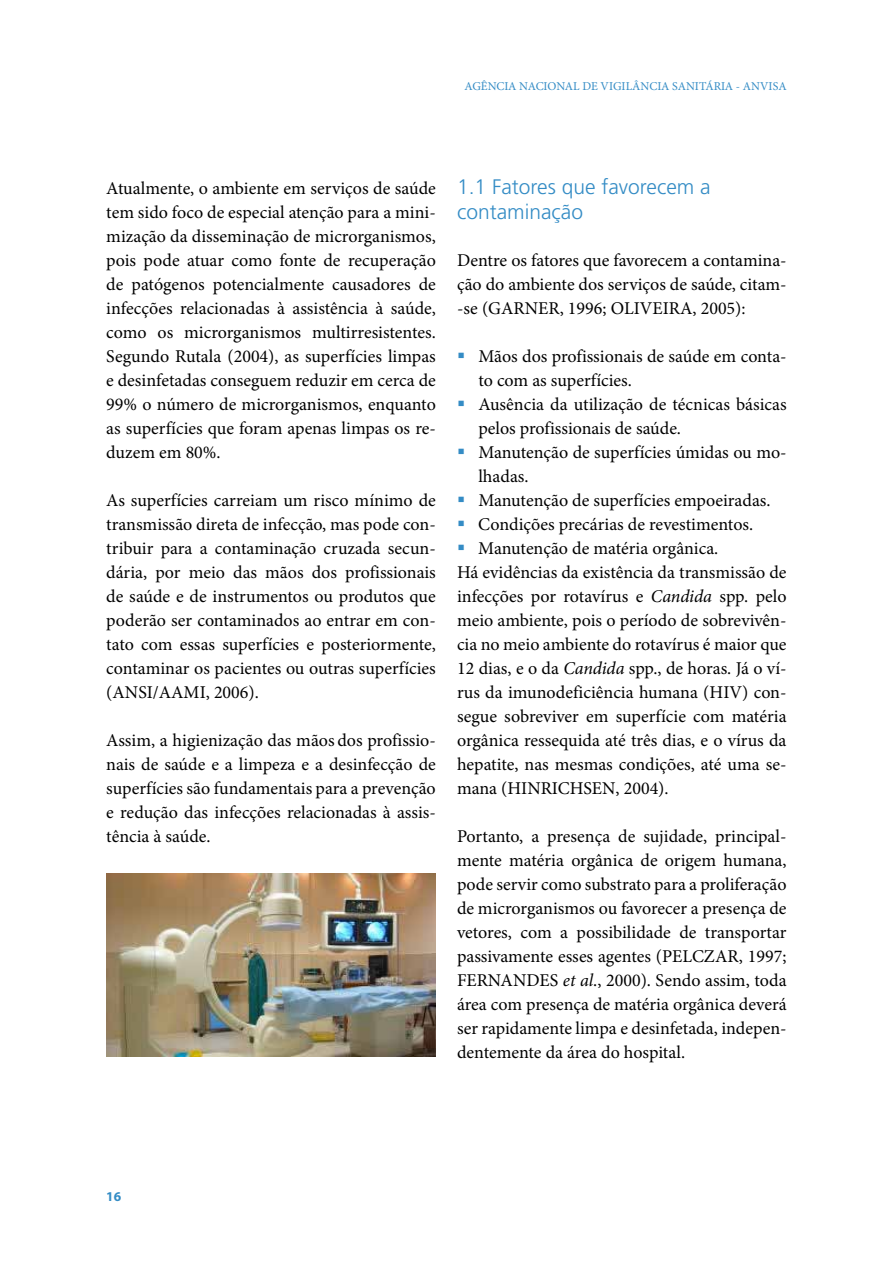
<style>
.page{position:relative;width:893px;height:1263px;background:#fff}
.page>*{position:absolute;margin:0;border:0;box-sizing:border-box;transform-origin:0 0}
.t1{font:300 21px/25.2px "Frutiger LT Std";color:#348cc5}
.t2{font:18px/24px "Minion Pro";color:#000;text-align:justify}
.t3{font:700 13.5px "Myriad Pro";color:#348cc5}
.t4{font:12px "Minion Pro";color:#348cc5}
.s1{font-style:italic}
</style>
<div class="page">
<img style="left:106px;top:874px;width:330px;height:182px">
<p class="t4" style="left:464px;top:78px;width:324px">AGÊNCIA NACIONAL DE VIGILÂNCIA SANITÁRIA - ANVISA</p>
<p class="t2" style="left:106px;top:176px;width:331px">Atualmente, o ambiente em serviços de saúde tem sido foco de especial atenção para a mini&shy;mização da disseminação de microrganismos, pois pode atuar como fonte de recuperação de patógenos potencialmente causadores de infecções relacionadas à assistência à saúde, como os microrganismos multirresistentes.<br>Segundo Rutala (2004), as superfícies limpas e desinfetadas conseguem reduzir em cerca de 99% o número de microrganismos, enquanto as superfícies que foram apenas limpas os re&shy;duzem em 80%.</p>
<p class="t2" style="left:106px;top:488px;width:331px">As superfícies carreiam um risco mínimo de transmissão direta de infecção, mas pode con&shy;tribuir para a contaminação cruzada secun&shy;dária, por meio das mãos dos profissionais de saúde e de instrumentos ou produtos que poderão ser contaminados ao entrar em con&shy;tato com essas superfícies e posteriormente, contaminar os pacientes ou outras superfícies (ANSI/AAMI, 2006).</p>
<p class="t2" style="left:106px;top:728px;width:331px">Assim, a higienização das mãos dos profissio&shy;nais de saúde e a limpeza e a desinfecção de superfícies são fundamentais para a prevenção e redução das infecções relacionadas à assis&shy;tência à saúde.</p>
<p class="t1" style="left:457px;top:175px;width:255px">1.1 Fatores que favorecem a contaminação</p>
<p class="t2" style="left:457px;top:248px;width:331px">Dentre os fatores que favorecem a contamina&shy;ção do ambiente dos serviços de saúde, citam--se (GARNER, 1996; OLIVEIRA, 2005):</p>
<p class="t2" style="left:478px;top:344px;width:310px">Mãos dos profissionais de saúde em conta-</p>
<p class="t2" style="left:478px;top:368px;width:155px">to com as superfícies.</p>
<p class="t2" style="left:478px;top:392px;width:310px">Ausência da utilização de técnicas básicas</p>
<p class="t2" style="left:478px;top:416px;width:204px">pelos profissionais de saúde.</p>
<p class="t2" style="left:478px;top:440px;width:310px">Manutenção de superfícies úmidas ou mo-</p>
<p class="t2" style="left:478px;top:464px;width:52px">lhadas.</p>
<p class="t2" style="left:478px;top:488px;width:294px">Manutenção de superfícies empoeiradas.</p>
<p class="t2" style="left:478px;top:512px;width:276px">Condições precárias de revestimentos.</p>
<p class="t2" style="left:478px;top:536px;width:242px">Manutenção de matéria orgânica.</p>
<p class="t2" style="left:457px;top:560px;width:331px">Há evidências da existência da transmissão de</p>
<p class="t2" style="left:457px;top:584px;width:331px">infecções por rotavírus e <span class="s1">Candida</span> spp. pelo</p>
<p class="t2" style="left:457px;top:608px;width:331px">meio ambiente, pois o período de sobrevivên-</p>
<p class="t2" style="left:457px;top:632px;width:331px">cia no meio ambiente do rotavírus é maior que</p>
<p class="t2" style="left:457px;top:656px;width:331px">12 dias, e o da <span class="s1">Candida</span> spp., de horas. Já o ví-</p>
<p class="t2" style="left:457px;top:680px;width:331px">rus da imunodeficiência humana (HIV) con-</p>
<p class="t2" style="left:457px;top:704px;width:331px">segue sobreviver em superfície com matéria</p>
<p class="t2" style="left:457px;top:728px;width:331px">orgânica ressequida até três dias, e o vírus da</p>
<p class="t2" style="left:457px;top:752px;width:331px">hepatite, nas mesmas condições, até uma se-</p>
<p class="t2" style="left:457px;top:776px;width:213px">mana (HINRICHSEN, 2004).</p>
<p class="t2" style="left:457px;top:824px;width:331px">Portanto, a presença de sujidade, principal&shy;mente matéria orgânica de origem humana, pode servir como substrato para a proliferação de microrganismos ou favorecer a presença de vetores, com a possibilidade de transportar passivamente esses agentes (PELCZAR, 1997; FERNANDES <span class="s1">et al</span>., 2000). Sendo assim, toda área com presença de matéria orgânica deverá ser rapidamente limpa e desinfetada, indepen&shy;dentemente da área do hospital.</p>
<p class="t3" style="left:106px;top:1188px;width:16px">16</p>
</div>
